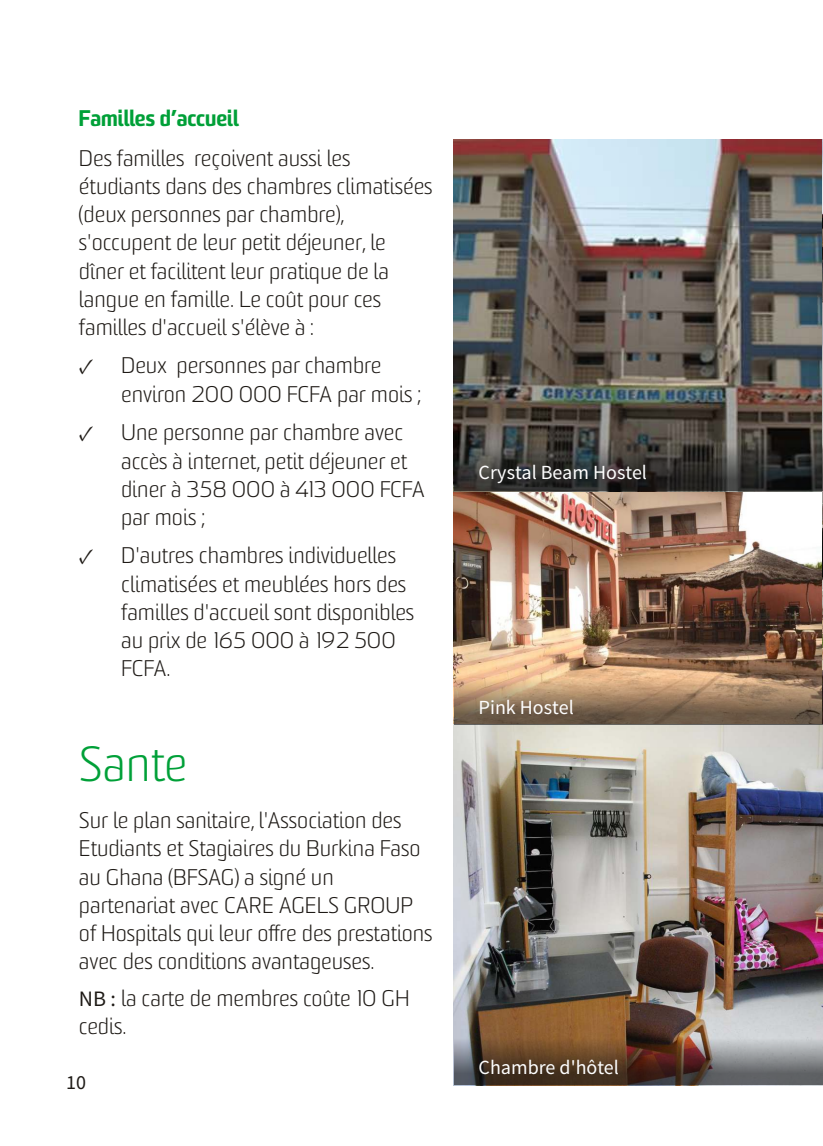
<style>
.page{position:relative;width:823px;height:1146px;background:#fff}
.page>*{position:absolute;margin:0;border:0;box-sizing:border-box;transform-origin:0 0}
.t1{font:300 48px "Sommet";color:#00a038}
.t2{font:300 22px/28px "Sommet";color:#1e1a16}
.t3{font:900 22px "Sommet";color:#00a038}
.t4{font:20px "Source Sans Pro";color:#fefefe}
.t5{font:20px "Source Sans Pro";color:#1e1a16}
.s1{font-family:"Minion Pro";font-weight:600}
.s2{font-family:"Source Sans Pro";font-weight:400}
</style>
<div class="page">
<img style="left:453px;top:491px;width:368px;height:233px">
<img style="left:453px;top:140px;width:368px;height:351px">
<img style="left:821px;top:140px;width:1px;height:538px">
<img style="left:453px;top:724px;width:369px;height:361px">
<svg style="left:454px;top:443px;width:368px;height:47px;background:#323130"></svg>
<svg style="left:454px;top:678px;width:368px;height:47px;background:#977c61"></svg>
<svg style="left:454px;top:1037px;width:368px;height:47px;background:#69574b"></svg>
<p class="t3" style="left:79px;top:110px;width:161px">Familles d’accueil</p>
<p class="t2" style="left:79px;top:147px;width:355px">Des familles reçoivent aussi les étudiants dans des chambres climatisées (deux personnes par chambre), s'occupent de leur petit déjeuner, le dîner et facilitent leur pratique de la langue en famille. Le coût pour ces familles d'accueil s'élève à :</p>
<p class="t2" style="left:121px;top:353px;width:301px;line-height:28.8px;text-indent:-42px"><span class="s1">✓</span> Deux personnes par chambre environ 200 000 FCFA par mois ;</p>
<p class="t2" style="left:121px;top:420px;width:305px;text-indent:-42px"><span class="s1">✓</span> Une personne par chambre avec accès à internet, petit déjeuner et diner à 358 000 à 413 000 FCFA par mois ;</p>
<p class="t2" style="left:121px;top:543px;width:294px;text-indent:-42px"><span class="s1">✓</span> D'autres chambres individuelles climatisées et meublées hors des familles d'accueil sont disponibles au prix de 165 000 à 192 500<br>FCFA.</p>
<h1 class="t1" style="left:79px;top:745px;width:110px">Sante</h1>
<p class="t2" style="left:79px;top:808px;width:355px">Sur le plan sanitaire, l'Association des Etudiants et Stagiaires du Burkina Faso au Ghana (BFSAG) a signé un partenariat avec CARE AGELS GROUP of Hospitals qui leur offre des prestations avec des conditions avantageuses.</p>
<p class="t2" style="left:79px;top:986px;width:332px"><span class="s2">NB :</span> la carte de membres coûte 10 GH cedis.</p>
<p class="t5" style="left:66px;top:1074px;width:21px">10</p>
<p class="t4" style="left:478px;top:464px;width:170px">Crystal Beam Hostel</p>
<p class="t4" style="left:478px;top:699px;width:97px">Pink Hostel</p>
<p class="t4" style="left:478px;top:1058px;width:142px">Chambre d'hôtel</p>
</div>
